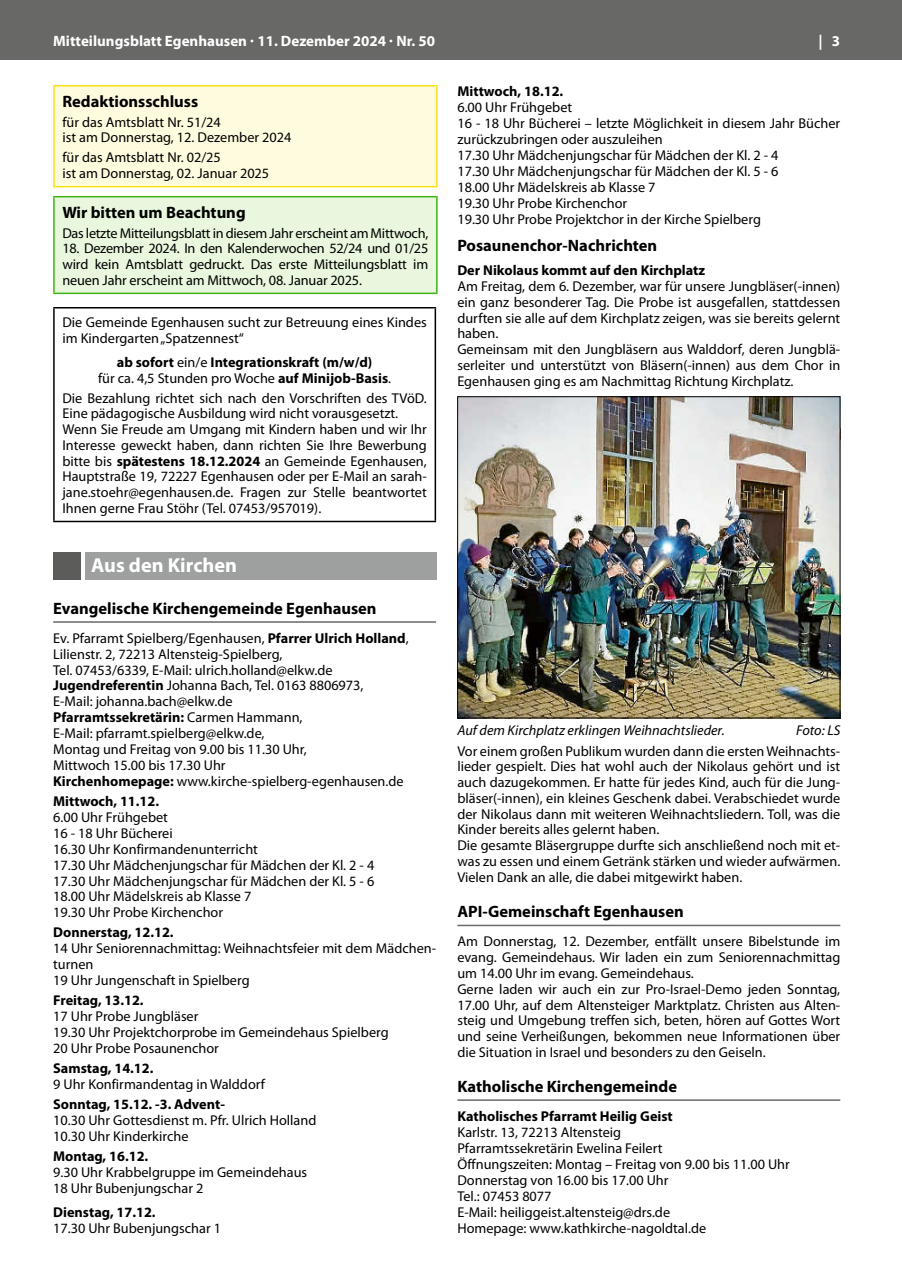
<style>
.page{position:relative;width:902px;height:1280px;background:#fff}
.page>*{position:absolute;margin:0;border:0;box-sizing:border-box;transform-origin:0 0}
.t1{font:700 20.25px "Myriad Pro";color:#fff}
.t2{font:700 16.5px "Myriad Pro";color:#000}
.t3{font:700 15px "Myriad Pro";color:#fff}
.t4{font:14.25px/15.8px "Myriad Pro";color:#000}
.t5{font:700 14.25px/15.8px "Myriad Pro";color:#000;text-align:center}
.t6{font:14.25px "Myriad Pro";letter-spacing:-.02em;color:#000}
.t7{font:italic 14.25px "Myriad Pro";color:#000}
.s1{font-weight:400}
.s2{font-weight:700}
</style>
<div class="page">
<div style="left:0;top:0;width:901px;height:60px;background:#686867"></div>
<hr style="left:53px;top:621px;width:383px;height:2px;background:#686867">
<div style="left:54px;top:86px;width:383px;height:101px;background:#fffbde"></div>
<hr style="left:53px;top:85px;width:384px;height:2px;background:#fbe116">
<hr style="left:53px;top:87px;width:2px;height:99px;background:#fbe116">
<hr style="left:436px;top:87px;width:1px;height:99px;background:#fbe116">
<hr style="left:53px;top:186px;width:384px;height:1px;background:#fbe116">
<div style="left:54px;top:197px;width:383px;height:96px;background:#e8f7dd"></div>
<hr style="left:53px;top:196px;width:384px;height:1px;background:#40b314">
<hr style="left:53px;top:197px;width:2px;height:96px;background:#40b314">
<hr style="left:436px;top:197px;width:1px;height:96px;background:#40b314">
<hr style="left:53px;top:293px;width:384px;height:1px;background:#40b314">
<hr style="left:53px;top:307px;width:383px;height:1px;background:#000">
<hr style="left:53px;top:308px;width:2px;height:213px;background:#000">
<hr style="left:434px;top:308px;width:2px;height:213px;background:#000">
<hr style="left:53px;top:521px;width:383px;height:1px;background:#000">
<div style="left:86px;top:552px;width:351px;height:28px;background:#9e9f9f"></div>
<div style="left:53px;top:552px;width:28px;height:28px;background:#5c5c5b"></div>
<hr style="left:457px;top:925px;width:383px;height:1px;background:#686867">
<hr style="left:457px;top:1099px;width:383px;height:2px;background:#686867">
<img style="left:459px;top:398px;width:379px;height:318px">
<div style="left:457px;top:396px;width:383px;height:322px;border:1px solid #000"></div>
<p class="t3" style="left:53px;top:31px;width:383px">Mitteilungsblatt Egenhausen · 11. Dezember 2024 · Nr. 50</p>
<p class="t3" style="left:818px;top:31px;width:23px">| 3</p>
<p class="t2" style="left:62px;top:90px;width:137px">Redaktionsschluss</p>
<p class="t4" style="left:62px;top:114px;width:230px">für das Amtsblatt Nr. 51/24<br>ist am Donnerstag, 12. Dezember 2024</p>
<p class="t4" style="left:62px;top:150px;width:208px">für das Amtsblatt Nr. 02/25<br>ist am Donnerstag, 02. Januar 2025</p>
<p class="t2" style="left:62px;top:201px;width:185px">Wir bitten um Beachtung</p>
<p class="t6" style="left:62px;top:224px;width:367px">Das letzte Mitteilungsblatt in diesem Jahr erscheint am Mittwoch,</p>
<p class="t4" style="left:62px;top:240px;width:367px;text-align:justify">18. Dezember 2024. In den Kalenderwochen 52/24 und 01/25 wird kein Amtsblatt gedruckt. Das erste Mitteilungsblatt im neuen Jahr erscheint am Mittwoch, 08. Januar 2025.</p>
<p class="t4" style="left:62px;top:314px;width:366px">Die Gemeinde Egenhausen sucht zur Betreuung eines Kindes im Kindergarten „Spatzennest“</p>
<p class="t5" style="left:98px;top:354px;width:294px">ab sofort <span class="s1">ein/e</span> Integrationskraft (m/w/d)<br><span class="s1">für ca. 4,5 Stunden pro Woche</span> auf Minijob-Basis<span class="s1">.</span></p>
<p class="t4" style="left:62px;top:390px;width:366px">Die Bezahlung richtet sich nach den Vorschriften des TVöD.<br>Eine pädagogische Ausbildung wird nicht vorausgesetzt.<br>Wenn Sie Freude am Umgang mit Kindern haben und wir Ihr Interesse geweckt haben, dann richten Sie Ihre Bewerbung bitte bis <span class="s2">spätestens 18.12.2024</span> an Gemeinde Egenhausen, Hauptstraße 19, 72227 Egenhausen oder per E-Mail an sarah&shy;jane.stoehr@egenhausen.de. Fragen zur Stelle beantwortet Ihnen gerne Frau Stöhr (Tel. 07453/957019).</p>
<h1 class="t1" style="left:91px;top:552px;width:147px">Aus den Kirchen</h1>
<p class="t2" style="left:53px;top:598px;width:325px">Evangelische Kirchengemeinde Egenhausen</p>
<p class="t4" style="left:53px;top:630px;width:357px">Ev. Pfarramt Spielberg/Egenhausen, <span class="s2">Pfarrer Ulrich Holland</span>, Lilienstr. 2, 72213 Altensteig-Spielberg,<br>Tel. 07453/6339, E-Mail: ulrich.holland@elkw.de <span class="s2">Jugendreferentin</span> Johanna Bach, Tel. 0163 8806973,<br>E-Mail: johanna.bach@elkw.de<br><span class="s2">Pfarramtssekretärin:</span> Carmen Hammann,<br>E-Mail: pfarramt.spielberg@elkw.de,<br>Montag und Freitag von 9.00 bis 11.30 Uhr,<br>Mittwoch 15.00 bis 17.30 Uhr<br><span class="s2">Kirchenhomepage:</span> www.kirche-spielberg-egenhausen.de</p>
<p class="t5" style="left:53px;top:793px;width:107px">Mittwoch, 11.12.</p>
<p class="t4" style="left:53px;top:809px;width:322px">6.00 Uhr Frühgebet<br>16 - 18 Uhr Bücherei<br>16.30 Uhr Konfirmandenunterricht<br>17.30 Uhr Mädchenjungschar für Mädchen der Kl. 2 - 4<br>17.30 Uhr Mädchenjungschar für Mädchen der Kl. 5 - 6<br>18.00 Uhr Mädelskreis ab Klasse 7<br>19.30 Uhr Probe Kirchenchor</p>
<p class="t5" style="left:53px;top:924px;width:122px">Donnerstag, 12.12.</p>
<p class="t4" style="left:53px;top:940px;width:384px">14 Uhr Seniorennachmittag: Weihnachtsfeier mit dem Mädchen&shy;turnen<br>19 Uhr Jungenschaft in Spielberg</p>
<p class="t5" style="left:53px;top:992px;width:92px">Freitag, 13.12.</p>
<p class="t4" style="left:53px;top:1008px;width:337px">17 Uhr Probe Jungbläser<br>19.30 Uhr Projektchorprobe im Gemeindehaus Spielberg<br>20 Uhr Probe Posaunenchor</p>
<p class="t5" style="left:53px;top:1060px;width:102px">Samstag, 14.12.</p>
<p class="t4" style="left:53px;top:1076px;width:213px">9 Uhr Konfirmandentag in Walddorf</p>
<p class="t5" style="left:53px;top:1096px;width:173px">Sonntag, 15.12. -3. Advent-</p>
<p class="t4" style="left:53px;top:1112px;width:265px">10.30 Uhr Gottesdienst m. Pfr. Ulrich Holland<br>10.30 Uhr Kinderkirche</p>
<p class="t5" style="left:53px;top:1148px;width:97px">Montag, 16.12.</p>
<p class="t4" style="left:53px;top:1164px;width:255px">9.30 Uhr Krabbelgruppe im Gemeindehaus<br>18 Uhr Bubenjungschar 2</p>
<p class="t5" style="left:53px;top:1204px;width:104px">Dienstag, 17.12.</p>
<p class="t4" style="left:53px;top:1220px;width:169px">17.30 Uhr Bubenjungschar 1</p>
<p class="t5" style="left:457px;top:83px;width:107px">Mittwoch, 18.12.</p>
<p class="t4" style="left:457px;top:99px;width:384px">6.00 Uhr Frühgebet<br>16 - 18 Uhr Bücherei – letzte Möglichkeit in diesem Jahr Bücher zurückzubringen oder auszuleihen<br>17.30 Uhr Mädchenjungschar für Mädchen der Kl. 2 - 4<br>17.30 Uhr Mädchenjungschar für Mädchen der Kl. 5 - 6<br>18.00 Uhr Mädelskreis ab Klasse 7<br>19.30 Uhr Probe Kirchenchor<br>19.30 Uhr Probe Projektchor in der Kirche Spielberg</p>
<p class="t2" style="left:457px;top:234px;width:201px">Posaunenchor-Nachrichten</p>
<p class="t5" style="left:457px;top:262px;width:249px">Der Nikolaus kommt auf den Kirchplatz</p>
<p class="t4" style="left:457px;top:278px;width:384px">Am Freitag, dem 6. Dezember, war für unsere Jungbläser(-innen) ein ganz besonderer Tag. Die Probe ist ausgefallen, stattdessen durften sie alle auf dem Kirchplatz zeigen, was sie bereits gelernt haben.<br>Gemeinsam mit den Jungbläsern aus Walddorf, deren Jungblä&shy;serleiter und unterstützt von Bläsern(-innen) aus dem Chor in Egenhausen ging es am Nachmittag Richtung Kirchplatz.</p>
<p class="t7" style="left:457px;top:722px;width:269px">Auf dem Kirchplatz erklingen Weihnachtslieder.</p>
<p class="t7" style="left:796px;top:722px;width:46px">Foto: LS</p>
<p class="t4" style="left:457px;top:743px;width:384px">Vor einem großen Publikum wurden dann die ersten Weihnachts&shy;lieder gespielt. Dies hat wohl auch der Nikolaus gehört und ist auch dazugekommen. Er hatte für jedes Kind, auch für die Jung&shy;bläser(-innen), ein kleines Geschenk dabei. Verabschiedet wurde der Nikolaus dann mit weiteren Weihnachtsliedern. Toll, was die Kinder bereits alles gelernt haben.<br>Die gesamte Bläsergruppe durfte sich anschließend noch mit et&shy;was zu essen und einem Getränk stärken und wieder aufwärmen.<br>Vielen Dank an alle, die dabei mitgewirkt haben.</p>
<p class="t2" style="left:457px;top:901px;width:228px">API-Gemeinschaft Egenhausen</p>
<p class="t4" style="left:457px;top:933px;width:384px">Am Donnerstag, 12. Dezember, entfällt unsere Bibelstunde im evang. Gemeindehaus. Wir laden ein zum Seniorennachmittag um 14.00 Uhr im evang. Gemeindehaus.<br>Gerne laden wir auch ein zur Pro-Israel-Demo jeden Sonntag, 17.00 Uhr, auf dem Altensteiger Marktplatz. Christen aus Alten&shy;steig und Umgebung treffen sich, beten, hören auf Gottes Wort und seine Verheißungen, bekommen neue Informationen über die Situation in Israel und besonders zu den Geiseln.</p>
<p class="t2" style="left:457px;top:1076px;width:221px">Katholische Kirchengemeinde</p>
<p class="t5" style="left:457px;top:1108px;width:217px">Katholisches Pfarramt Heilig Geist</p>
<p class="t4" style="left:457px;top:1124px;width:334px">Karlstr. 13, 72213 Altensteig<br>Pfarramtssekretärin Ewelina Feilert<br>Öffnungszeiten: Montag – Freitag von 9.00 bis 11.00 Uhr Donnerstag von 16.00 bis 17.00 Uhr<br>Tel.: 07453 8077<br>E-Mail: heiliggeist.altensteig@drs.de<br>Homepage: www.kathkirche-nagoldtal.de</p>
</div>
